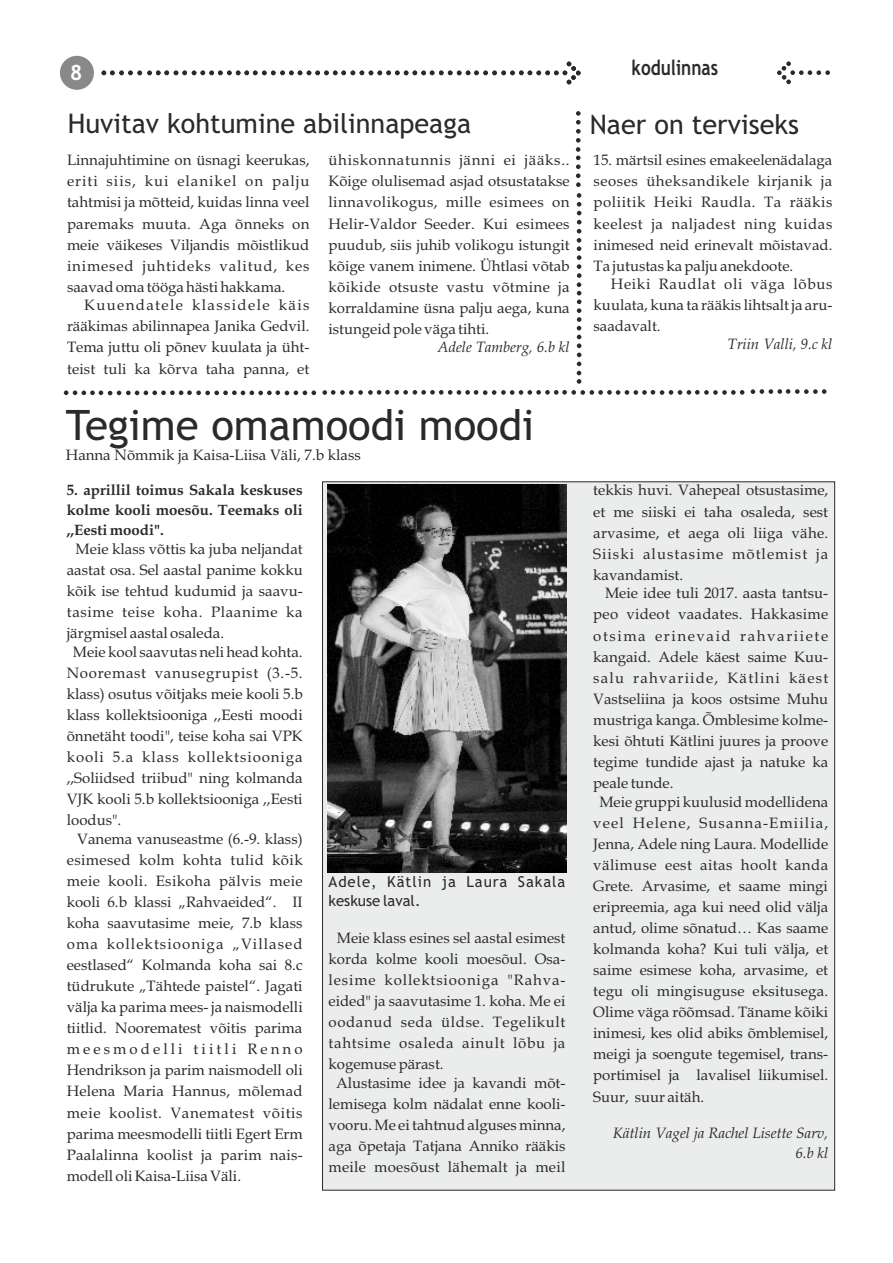
<style>
.page{position:relative;width:893px;height:1263px;background:#fff}
.page>*{position:absolute;margin:0;border:0;box-sizing:border-box;transform-origin:0 0}
.t1{font:42px "Trebuchet MS";color:#2b2a29}
.t2{font:27px "Trebuchet MS";color:#2b2a29}
.t3{font:700 21px "Trebuchet MS";color:#2b2a29;scale:.82 1}
.t4{font:700 21px "Trebuchet MS";color:#fefefe}
.t5{font:15px/21px "Book Antiqua";color:#2b2a29;text-align:justify}
.t6{font:700 15px/20.1px "Book Antiqua";color:#2b2a29;text-align:justify}
.t7{font:italic 15px/20.4px "Book Antiqua";color:#2b2a29;text-align:right}
.t8{font:15px/19.6px "Trebuchet MS";letter-spacing:.06em;color:#2b2a29}
</style>
<div class="page">
<div style="left:322px;top:481px;width:513px;height:709px;background:#ebecec"></div>
<div style="left:60px;top:56px;width:34px;height:34px;background:#898989;border-radius:50%"></div>
<svg style="left:102px;top:62px;width:479px;height:22px"></svg>
<svg style="left:777px;top:61px;width:53px;height:23px"></svg>
<svg style="left:322px;top:390px;width:422px;height:5px"></svg>
<svg style="left:64px;top:390px;width:252px;height:5px"></svg>
<svg style="left:751px;top:389px;width:75px;height:5px"></svg>
<img style="left:328px;top:485px;width:238px;height:388px">
<svg style="left:577px;top:193px;width:5px;height:191px"></svg>
<svg style="left:576px;top:111px;width:5px;height:76px"></svg>
<h3 class="t4" style="left:70px;top:65px;width:14px">8</h3>
<h3 class="t3" style="left:632px;top:59px;width:107px">kodulinnas</h3>
<h2 class="t2" style="left:68px;top:113px;width:405px">Huvitav kohtumine abilinnapeaga</h2>
<h2 class="t2" style="left:590px;top:114px;width:211px">Naer on terviseks</h2>
<p class="t5" style="left:67px;top:151px;width:244px">Linnajuhtimine on üsnagi keerukas, eriti siis, kui elanikel on palju tahtmisi ja mõtteid, kuidas linna veel paremaks muuta. Aga õnneks on meie väikeses Viljandis mõistlikud inimesed juhtideks valitud, kes saavad oma tööga hästi hakkama.</p>
<p class="t5" style="left:67px;top:296px;width:244px;text-indent:17px">Kuuendatele klassidele käis rääkimas abilinnapea Janika Gedvil.<br>Tema juttu oli põnev kuulata ja üht&shy;teist tuli ka kõrva taha panna, et</p>
<p class="t5" style="left:328px;top:151px;width:243px">ühiskonnatunnis jänni ei jääks..<br>Kõige olulisemad asjad otsustatakse linnavolikogus, mille esimees on Helir-Valdor Seeder. Kui esimees puudub, siis juhib volikogu istungit kõige vanem inimene. Ühtlasi võtab kõikide otsuste vastu võtmine ja korraldamine üsna palju aega, kuna istungeid pole väga tihti.</p>
<p class="t7" style="left:438px;top:338px;width:133px">Adele Tamberg, 6.b kl</p>
<h1 class="t1" style="left:66px;top:409px;width:470px">Tegime omamoodi moodi</h1>
<p class="t5" style="left:66px;top:446px;width:296px">Hanna Nõmmik ja Kaisa-Liisa Väli, 7.b klass</p>
<p class="t6" style="left:67px;top:481px;width:237px">5. aprillil toimus Sakala keskuses kolme kooli moesõu. Teemaks oli ,,Eesti moodi".</p>
<p class="t5" style="left:67px;top:540px;width:237px;text-indent:9px">Meie klass võttis ka juba neljandat aastat osa. Sel aastal panime kokku kõik ise tehtud kudumid ja saavu&shy;tasime teise koha. Plaanime ka järgmisel aastal osaleda.</p>
<p class="t5" style="left:67px;top:643px;width:237px;text-indent:6px">Meie kool saavutas neli head kohta.<br>Nooremast vanusegrupist (3.-5. klass) osutus võitjaks meie kooli 5.b klass kollektsiooniga ,,Eesti moodi õnnetäht toodi", teise koha sai VPK kooli 5.a klass kollektsiooniga ,,Soliidsed triibud" ning kolmanda VJK kooli 5.b kollektsiooniga ,,Eesti loodus".</p>
<p class="t5" style="left:67px;top:830px;width:237px;text-indent:11px">Vanema vanuseastme (6.-9. klass) esimesed kolm kohta tulid kõik meie kooli. Esikoha pälvis meie kooli 6.b klassi „Rahvaeided“. II koha saavutasime meie, 7.b klass oma kollektsiooniga „Villased eestlased“ Kolmanda koha sai 8.c tüdrukute „Tähtede paistel“. Jagati välja ka parima mees- ja naismodelli tiitlid. Noorematest võitis parima meesmodelli tiitli Renno Hendrikson ja parim naismodell oli Helena Maria Hannus, mõlemad meie koolist. Vanematest võitis parima meesmodelli tiitli Egert Erm Paalalinna koolist ja parim nais&shy;modell oli Kaisa-Liisa Väli.</p>
<p class="t8" style="left:329px;top:873px;width:238px">Adele, Kätlin ja Laura Sakala keskuse laval.</p>
<p class="t5" style="left:329px;top:929px;width:238px;text-indent:8px">Meie klass esines sel aastal esimest korda kolme kooli moesõul. Osa&shy;lesime kollektsiooniga "Rahva&shy;eided" ja saavutasime 1. koha. Me ei oodanud seda üldse. Tegelikult tahtsime osaleda ainult lõbu ja kogemuse pärast.</p>
<p class="t5" style="left:329px;top:1074px;width:238px;text-align:center">Alustasime idee ja kavandi mõt&shy;lemisega kolm nädalat enne kooli&shy;vooru. Me ei tahtnud alguses minna, aga õpetaja Tatjana Anniko rääkis meile moesõust lähemalt ja meil</p>
<p class="t5" style="left:594px;top:151px;width:240px">15. märtsil esines emakeelenädalaga seoses üheksandikele kirjanik ja poliitik Heiki Raudla. Ta rääkis keelest ja naljadest ning kuidas inimesed neid erinevalt mõistavad.<br>Ta jutustas ka palju anekdoote.</p>
<p class="t5" style="left:594px;top:275px;width:240px;text-indent:17px">Heiki Raudlat oli väga lõbus kuulata, kuna ta rääkis lihtsalt ja aru&shy;saadavalt.</p>
<p class="t7" style="left:728px;top:336px;width:106px">Triin Valli, 9.c kl</p>
<p class="t5" style="left:593px;top:482px;width:237px">tekkis huvi. Vahepeal otsustasime, et me siiski ei taha osaleda, sest arvasime, et aega oli liiga vähe.<br>Siiski alustasime mõtlemist ja kavandamist.</p>
<p class="t5" style="left:593px;top:584px;width:236px;text-indent:12px">Meie idee tuli 2017. aasta tantsu&shy;peo videot vaadates. Hakkasime otsima erinevaid rahvariiete kangaid. Adele käest saime Kuu&shy;salu rahvariide, Kätlini käest Vastseliina ja koos ostsime Muhu mustriga kanga. Õmblesime kolme&shy;kesi õhtuti Kätlini juures ja proove tegime tundide ajast ja natuke ka peale tunde.</p>
<p class="t5" style="left:593px;top:793px;width:237px;text-indent:6px">Meie gruppi kuulusid modellidena veel Helene, Susanna-Emiilia, Jenna, Adele ning Laura. Modellide välimuse eest aitas hoolt kanda Grete. Arvasime, et saame mingi eripreemia, aga kui need olid välja antud, olime sõnatud… Kas saame kolmanda koha? Kui tuli välja, et saime esimese koha, arvasime, et tegu oli mingisuguse eksitusega.<br>Olime väga rõõmsad. Täname kõiki inimesi, kes olid abiks õmblemisel, meigi ja soengute tegemisel, trans&shy;portimisel ja lavalisel liikumisel.<br>Suur, suur aitäh.</p>
<p class="t7" style="left:613px;top:1124px;width:217px">Kätlin Vagel ja Rachel Lisette Sarv,<br>6.b kl</p>
</div>
